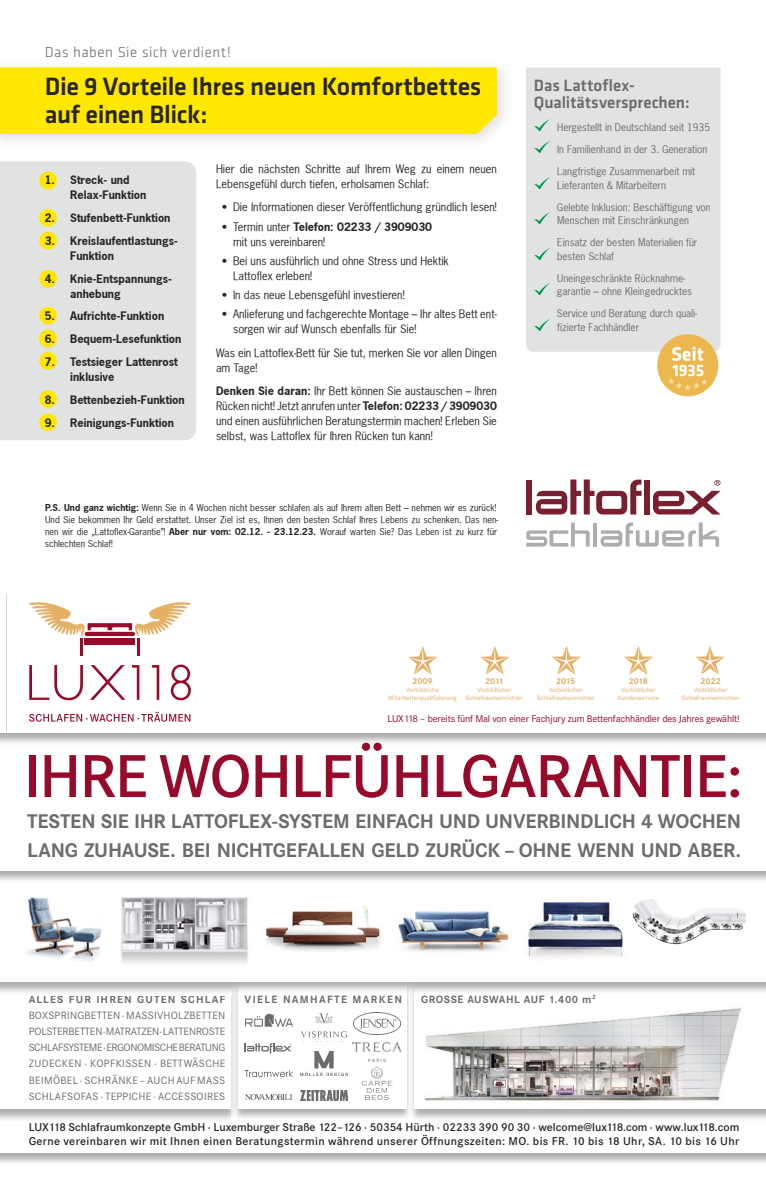
<style>
.page{position:relative;width:766px;height:1191px;background:#fff}
.page>*{position:absolute;margin:0;border:0;box-sizing:border-box;transform-origin:0 0}
.t1{font:600 62.8px "Corporate S";letter-spacing:-.02em;color:#970a2a}
.t2{font:500 26px/28px "Klavika Basic";letter-spacing:-.01em;color:#282527}
.t3{font:700 20.6px/28.7px "Corporate S";letter-spacing:-.01em;color:#6c6b6d}
.t4{font:500 17px/17.8px "Klavika Basic";color:#6c6b6d}
.t5{font:300 15px "Klavika Basic";letter-spacing:.035em;color:#6c6b6d}
.t6{font:600 11.9px/14.7px "Corporate S";color:#282527}
.t7{font:11px/15px "News Gothic";color:#282527}
.t8{font:700 11px/15px "News Gothic";color:#282527}
.t9{font:11px/16.1px "Corporate S";letter-spacing:.02em;color:#6c6b6d;text-align:justify}
.t10{font:700 11px "Corporate S";letter-spacing:.1em;color:#6c6b6d}
.t11{font:700 11px "Corporate S";letter-spacing:.05em;color:#6c6b6d}
.t12{font:700 11px "Corporate S";letter-spacing:.12em;color:#6c6b6d}
.t13{font:10.2px "Corporate S";letter-spacing:-.02em;color:#970a2a}
.t14{font:10px/13.5px "News Gothic";color:#6c6b6d}
.t15{font:9px/12.2px "News Gothic";color:#282527}
.t16{font:700 8.9px "Corporate S";letter-spacing:-.005em;color:#e2ab61}
.t17{font:6.7px/7.1px "Corporate S";letter-spacing:.01em;color:#e2ab61;text-align:center}
.s1{font-weight:700}
</style>
<div class="page">
<img style="left:231px;top:1108px;width:534px;height:11px">
<img style="left:412px;top:1108px;width:349px;height:1px">
<svg style="left:408px;top:1108px;width:4px;height:11px"></svg>
<svg style="left:424px;top:1008px;width:317px;height:93px"></svg>
<svg style="left:232px;top:1108px;width:5px;height:11px"></svg>
<img style="left:412px;top:982px;width:2px;height:11px">
<svg style="left:408px;top:982px;width:4px;height:11px"></svg>
<svg style="left:232px;top:982px;width:5px;height:11px"></svg>
<svg style="left:29px;top:711px;width:161px;height:10px"></svg>
<svg style="left:132px;top:665px;width:7px;height:35px"></svg>
<svg style="left:152px;top:665px;width:7px;height:35px"></svg>
<svg style="left:29px;top:665px;width:54px;height:35px"></svg>
<svg style="left:90px;top:665px;width:35px;height:35px"></svg>
<svg style="left:171px;top:664px;width:20px;height:36px"></svg>
<svg style="left:29px;top:602px;width:162px;height:53px"></svg>
<svg style="left:244px;top:1043px;width:47px;height:10px"></svg>
<img style="left:353px;top:1012px;width:47px;height:23px">
<img style="left:300px;top:1051px;width:47px;height:24px">
<img style="left:245px;top:1013px;width:48px;height:14px">
<img style="left:352px;top:1042px;width:49px;height:19px">
<svg style="left:301px;top:1031px;width:45px;height:7px"></svg>
<svg style="left:315px;top:1013px;width:17px;height:10px"></svg>
<svg style="left:245px;top:1094px;width:47px;height:6px"></svg>
<svg style="left:361px;top:1066px;width:31px;height:34px"></svg>
<img style="left:300px;top:1090px;width:47px;height:10px">
<img style="left:245px;top:1070px;width:47px;height:6px">
<img style="left:528px;top:902px;width:95px;height:55px">
<img style="left:121px;top:897px;width:127px;height:66px">
<img style="left:26px;top:897px;width:75px;height:65px">
<img style="left:265px;top:905px;width:116px;height:46px">
<img style="left:398px;top:911px;width:111px;height:41px">
<svg style="left:408px;top:646px;width:29px;height:29px"></svg>
<svg style="left:480px;top:646px;width:29px;height:29px"></svg>
<svg style="left:552px;top:646px;width:29px;height:29px"></svg>
<svg style="left:624px;top:646px;width:29px;height:29px"></svg>
<svg style="left:695px;top:646px;width:29px;height:29px"></svg>
<img style="left:632px;top:899px;width:114px;height:46px">
<hr style="left:593px;top:522px;width:4px;height:24px;background:#adadaf">
<svg style="left:600px;top:522px;width:119px;height:24px"></svg>
<svg style="left:526px;top:522px;width:63px;height:25px"></svg>
<div style="left:526px;top:479px;width:5px;height:35px;background:#7a1f2d"></div>
<div style="left:644px;top:479px;width:6px;height:35px;background:#7a1f2d"></div>
<svg style="left:653px;top:480px;width:67px;height:34px"></svg>
<svg style="left:535px;top:479px;width:106px;height:35px"></svg>
<div style="left:0;top:59px;width:513px;height:92px;background:#282527;opacity:.15"></div>
<div style="left:0;top:67px;width:497px;height:67px;background:#ffe700"></div>
<div style="left:0;top:161px;width:196px;height:279px;background:#e1e2e2"></div>
<div style="left:39px;top:172px;width:18px;height:17px;background:#ffe700;border-radius:50%"></div>
<div style="left:39px;top:232px;width:18px;height:17px;background:#ffe700;border-radius:50%"></div>
<div style="left:39px;top:329px;width:18px;height:18px;background:#ffe700;border-radius:50%"></div>
<div style="left:39px;top:390px;width:18px;height:18px;background:#ffe700;border-radius:50%"></div>
<div style="left:39px;top:209px;width:18px;height:18px;background:#ffe700;border-radius:50%"></div>
<div style="left:39px;top:270px;width:18px;height:18px;background:#ffe700;border-radius:50%"></div>
<div style="left:39px;top:307px;width:18px;height:17px;background:#ffe700;border-radius:50%"></div>
<div style="left:39px;top:352px;width:18px;height:18px;background:#ffe700;border-radius:50%"></div>
<div style="left:39px;top:413px;width:18px;height:18px;background:#ffe700;border-radius:50%"></div>
<div style="left:526px;top:68px;width:194px;height:284px;background:#e1e2e2"></div>
<div style="left:657px;top:334px;width:61px;height:62px;background:#ecb74f;border-radius:50%"></div>
<svg style="left:668px;top:347px;width:39px;height:43px"></svg>
<svg style="left:534px;top:119px;width:16px;height:12px"></svg>
<svg style="left:534px;top:140px;width:16px;height:13px"></svg>
<svg style="left:534px;top:177px;width:16px;height:12px"></svg>
<svg style="left:534px;top:212px;width:16px;height:12px"></svg>
<svg style="left:534px;top:247px;width:16px;height:13px"></svg>
<svg style="left:534px;top:283px;width:16px;height:12px"></svg>
<svg style="left:534px;top:318px;width:16px;height:13px"></svg>
<h3 class="t5" style="left:45px;top:43px;width:188px">Das haben Sie sich verdient!</h3>
<h2 class="t2" style="left:45px;top:72px;width:438px">Die 9 Vorteile Ihres neuen Komfortbettes auf einen Blick:</h2>
<p class="t8" style="left:70px;top:172px;width:78px;text-indent:-26px">1. Streck- und<br>Relax-Funktion</p>
<p class="t8" style="left:45px;top:210px;width:127px">2. Stufenbett-Funktion</p>
<p class="t8" style="left:70px;top:233px;width:109px;text-indent:-26px">3. Kreislaufentlastungs-<br>Funktion</p>
<p class="t8" style="left:70px;top:271px;width:103px;text-indent:-26px">4. Knie-Entspannungs&shy;anhebung</p>
<p class="t8" style="left:45px;top:309px;width:121px">5. Aufrichte-Funktion</p>
<p class="t8" style="left:45px;top:331px;width:138px">6. Bequem-Lesefunktion</p>
<p class="t8" style="left:70px;top:354px;width:109px;text-indent:-26px">7. Testsieger Lattenrost inklusive</p>
<p class="t8" style="left:45px;top:392px;width:141px">8. Bettenbezieh-Funktion</p>
<p class="t8" style="left:45px;top:415px;width:131px">9. Reinigungs-Funktion</p>
<p class="t7" style="left:216px;top:161px;width:282px">Hier die nächsten Schritte auf Ihrem Weg zu einem neuen<br>Lebensgefühl durch tiefen, erholsamen Schlaf:</p>
<p class="t7" style="left:222px;top:200px;width:277px">• Die Informationen dieser Veröffentlichung gründlich lesen!</p>
<p class="t7" style="left:233px;top:219px;width:200px;text-indent:-11px">• Termin unter <span class="s1">Telefon: 02233 / 3909030 </span>mit uns vereinbaren!</p>
<p class="t7" style="left:233px;top:253px;width:217px;text-indent:-11px">• Bei uns ausführlich und ohne Stress und Hektik<br>Lattoflex erleben!</p>
<p class="t7" style="left:222px;top:287px;width:184px">• In das neue Lebensgefühl investieren!</p>
<p class="t7" style="left:233px;top:307px;width:265px;text-indent:-11px">• Anlieferung und fachgerechte Montage – Ihr altes Bett ent&shy;sorgen wir auf Wunsch ebenfalls für Sie!</p>
<p class="t7" style="left:216px;top:345px;width:282px">Was ein Lattoflex-Bett für Sie tut, merken Sie vor allen Dingen am Tage!</p>
<p class="t7" style="left:216px;top:384px;width:282px;text-align:justify"><span class="s1">Denken Sie daran:</span> Ihr Bett können Sie austauschen – Ihren Rücken nicht! Jetzt anrufen unter <span class="s1">Telefon: 02233 / 3909030 </span>und einen ausführlichen Beratungstermin machen! Erleben Sie selbst, was Lattoflex für Ihren Rücken tun kann!</p>
<p class="t15" style="left:45px;top:501px;width:455px"><span class="s1">P.S. Und ganz wichtig:</span> Wenn Sie in 4 Wochen nicht besser schlafen als auf Ihrem alten Bett – nehmen wir es zurück!<br>Und Sie bekommen Ihr Geld erstattet. Unser Ziel ist es, Ihnen den besten Schlaf Ihres Lebens zu schenken. Das nen&shy;nen wir die „Lattoflex-Garantie”! <span class="s1">Aber nur vom: 02.12. - 23.12.23.</span> Worauf warten Sie? Das Leben ist zu kurz für schlechten Schlaf!</p>
<h3 class="t4" style="left:534px;top:76px;width:157px">Das Lattoflex-<br>Qualitätsversprechen:</h3>
<p class="t14" style="left:557px;top:120px;width:154px">Hergestellt in Deutschland seit 1935</p>
<p class="t14" style="left:557px;top:142px;width:152px">In Familienhand in der 3. Generation</p>
<p class="t14" style="left:557px;top:164px;width:140px">Langfristige Zusammenarbeit mit<br>Lieferanten &amp; Mitarbeitern</p>
<p class="t14" style="left:557px;top:200px;width:155px">Gelebte Inklusion: Beschäftigung von<br>Menschen mit Einschränkungen</p>
<p class="t14" style="left:557px;top:235px;width:142px">Einsatz der besten Materialien für besten Schlaf</p>
<p class="t14" style="left:556px;top:271px;width:136px">Uneingeschränkte Rücknahme&shy;garantie – ohne Kleingedrucktes</p>
<p class="t14" style="left:556px;top:306px;width:142px">Service und Beratung durch quali&shy;fizierte Fachhändler</p>
<p class="t16" style="left:412px;top:676px;width:22px">2009</p>
<p class="t17" style="left:388px;top:686px;width:70px">Vorbildliche<br>Mitarbeiterqualifizierung</p>
<p class="t16" style="left:485px;top:676px;width:20px">2011</p>
<p class="t17" style="left:465px;top:686px;width:59px">Vorbildlicher<br>Schlafraumeinrichter</p>
<p class="t16" style="left:556px;top:676px;width:21px">2015</p>
<p class="t17" style="left:536px;top:686px;width:59px">Vorbildlicher<br>Schlafraumeinrichter</p>
<p class="t16" style="left:628px;top:676px;width:21px">2018</p>
<p class="t17" style="left:617px;top:686px;width:43px">Vorbildlicher<br>Kundenservice</p>
<p class="t16" style="left:700px;top:676px;width:22px">2022</p>
<p class="t17" style="left:681px;top:686px;width:59px">Vorbildlicher<br>Schlafraumeinrichter</p>
<p class="t13" style="left:387px;top:712px;width:353px">LUX118 – bereits fünf Mal von einer Fachjury zum Bettenfachhändler des Jahres gewählt!</p>
<h1 class="t1" style="left:24px;top:740px;width:720px">ihre WohlfühlGArAntie:</h1>
<h3 class="t3" style="left:27px;top:807px;width:715px">TESTEN SIE IHR LATTOFLEX-SYSTEM EINFACH UND UNVERBINDLICH 4 WOCHEN<br>LANG ZUHAUSE. BEI NICHT GEFALLEN GELD ZURÜCK – OHNE WENN UND ABER.</h3>
<p class="t10" style="left:29px;top:993px;width:198px">ALLES FÜR IHREN GUTEN SCHLAF</p>
<p class="t9" style="left:29px;top:1007px;width:198px">BOXSPRINGBETTEN · MASSIVHOLZBETTEN POLSTERBETTEN · MATRATZEN · LATTENROSTE SCHLAFSYSTEME · ERGONOMISCHE BERATUNG ZUDECKEN · KOPFKISSEN · BETTWÄSCHE BEIMÖBEL · SCHRÄNKE – AUCH AUF MASS SCHLAF SOFAS · TEPPICHE · ACCESSOIRES</p>
<p class="t12" style="left:244px;top:993px;width:159px">VIELE NAMHAFTE MARKEN</p>
<p class="t11" style="left:421px;top:993px;width:176px">GROSSE AUSWAHL AUF 1.400 M<sup>2</sup></p>
<p class="t6" style="left:29px;top:1119px;width:712px">luX118 schlafraumkonzepte Gmbh · luxemburger straße 122–126 · 50354 hürth · 02233 390 90 30 · welcome@lux118.com · www.lux118.com<br>Gerne vereinbaren wir mit ihnen einen Beratungstermin während unserer Öffnungszeiten: mo. bis fr. 10 bis 18 uhr, sA. 10 bis 16 uhr</p>
</div>
